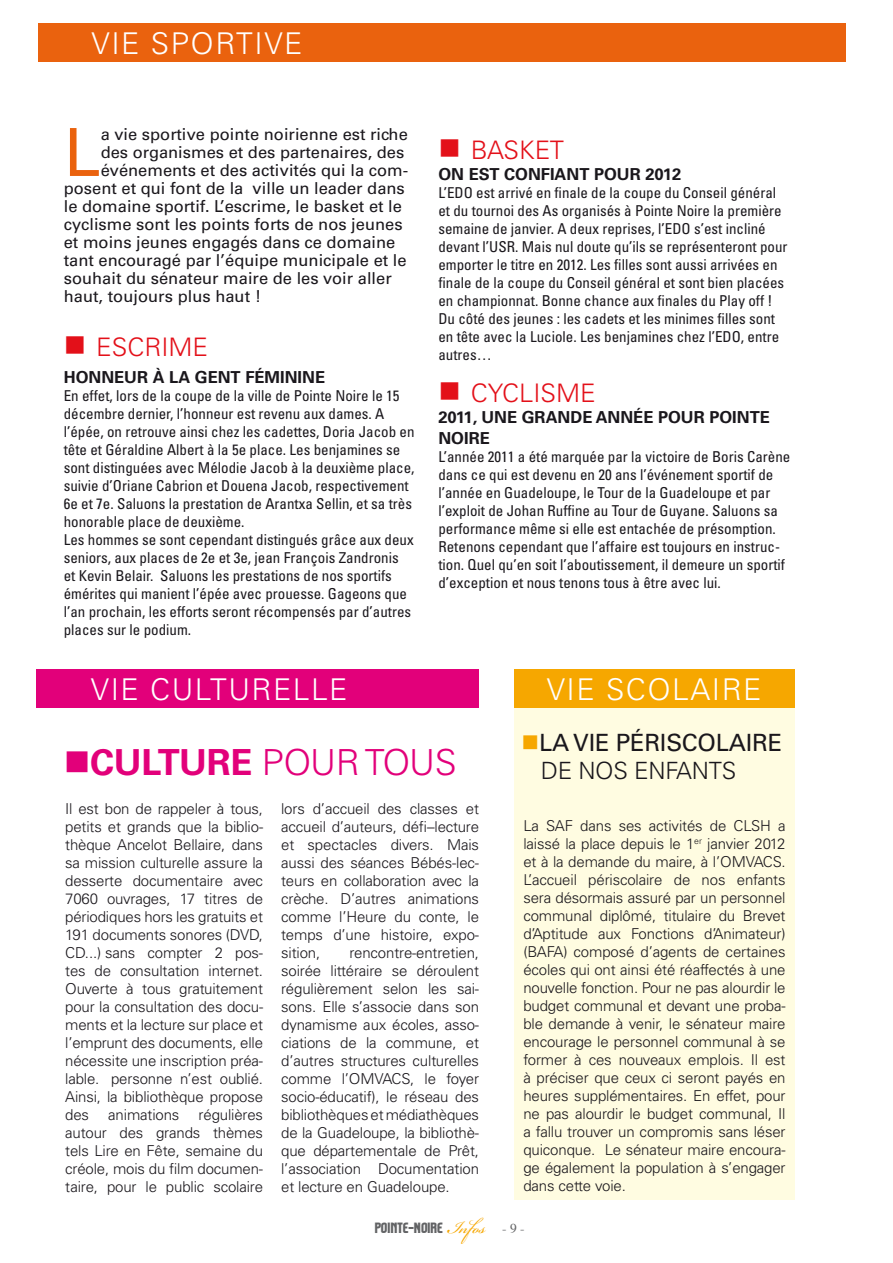
<style>
.page{position:relative;width:893px;height:1263px;background:#fff}
.page>*{position:absolute;margin:0;border:0;box-sizing:border-box;transform-origin:0 0}
.t1{font:66.3px "Univers";color:#ea620e}
.t2{font:700 36px "Univers";color:#e2007a}
.t3{font:300 36px "Univers";color:#e2007a}
.t4{font:300 30px "Univers";letter-spacing:.05em;color:#fff}
.t5{font:300 25.5px "Univers";color:#e31019}
.t6{font:23.85px "Univers";color:#1a171c}
.t7{font:300 23.85px "Univers";color:#1a171c}
.t8{font:16.5px "Univers";color:#1a171c}
.t9{font:700 16.5px "Univers";color:#1a171c}
.t10{font:300 15px/18px "Univers";letter-spacing:-.01em;color:#1a171c;text-align:justify}
.t11{font:condensed 15px/18px "Univers LT Std";color:#1a171c}
.t12{font:13.5px "Komikazoom";color:#626365}
.s1{color:#f6a700}
.s2{font-family:"Bickham Script Pro";font-size:27px;color:#f6a700}
.s3{font-family:"Times"}
</style>
<div class="page">
<div style="left:514px;top:669px;width:280px;height:530px;background:#fffce1"></div>
<div style="left:37px;top:669px;width:442px;height:38px;background:#e2007a"></div>
<div style="left:514px;top:669px;width:280px;height:38px;background:#f6a700"></div>
<div style="left:38px;top:23px;width:807px;height:39px;background:#ea620e"></div>
<h3 class="t4" style="left:38px;top:26px;width:27px">vie</h3>
<h3 class="t4" style="left:151px;top:26px;width:17px">sportive</h3>
<h1 class="t1" style="left:64px;top:113px;width:38px">L</h1>
<p class="t8" style="left:101px;top:124px;width:309px">a vie sportive pointe noirienne est riche</p>
<p class="t8" style="left:101px;top:142px;width:305px">des organismes et des partenaires, des</p>
<p class="t8" style="left:101px;top:160px;width:309px">événements et des activités qui la com-</p>
<p class="t8" style="left:64px;top:178px;width:343px">posent et qui font de la ville un leader dans</p>
<p class="t8" style="left:64px;top:196px;width:340px">le domaine sportif. L’escrime, le basket et le</p>
<p class="t8" style="left:64px;top:214px;width:340px">cyclisme sont les points forts de nos jeunes</p>
<p class="t8" style="left:64px;top:232px;width:333px">et moins jeunes engagés dans ce domaine</p>
<p class="t8" style="left:64px;top:250px;width:344px">tant encouragé par l’équipe municipale et le</p>
<p class="t8" style="left:64px;top:268px;width:330px">souhait du sénateur maire de les voir aller</p>
<p class="t8" style="left:64px;top:286px;width:199px">haut, toujours plus haut !</p>
<h3 class="t5" style="left:64px;top:332px;width:65px">■ Escrime</h3>
<p class="t9" style="left:64px;top:367px;width:13px">HONNEUR</p>
<p class="t9" style="left:153px;top:367px;width:55px">À LA GENT</p>
<p class="t9" style="left:245px;top:367px;width:31px">FÉMININE</p>
<p class="t11" style="left:64px;top:386px;width:352px">En effet, lors de la coupe de la ville de Pointe Noire le 15 décembre dernier, l’honneur est revenu aux dames. A l’épée, on retrouve ainsi chez les cadettes, Doria Jacob en tête et Géraldine Albert à la 5e place. Les benjamines se sont distinguées avec Mélodie Jacob à la deuxième place, suivie d’Oriane Cabrion et Douena Jacob, respectivement 6e et 7e. Saluons la prestation de Arantxa Sellin, et sa très honorable place de deuxième.<br>Les hommes se sont cependant distingués grâce aux deux seniors, aux places de 2e et 3e, jean François Zandronis<br>et Kevin Belair. Saluons les prestations de nos sportifs émérites qui manient l’épée avec prouesse. Gageons que l’an prochain, les efforts seront récompensés par d’autres places sur le podium.</p>
<h3 class="t5" style="left:438px;top:135px;width:111px">■ Basket</h3>
<p class="t9" style="left:438px;top:165px;width:42px">ON EST</p>
<p class="t9" style="left:504px;top:165px;width:12px">CONFIANT</p>
<p class="t9" style="left:594px;top:165px;width:13px">POUR</p>
<p class="t9" style="left:645px;top:165px;width:37px">2012</p>
<p class="t11" style="left:438px;top:184px;width:351px">L’EDO est arrivé en finale de la coupe du Conseil général et du tournoi des As organisés à Pointe Noire la première semaine de janvier. A deux reprises, l’EDO s’est incliné devant l’USR. Mais nul doute qu’ils se représenteront pour emporter le titre en 2012. Les filles sont aussi arrivées en finale de la coupe du Conseil général et sont bien placées en championnat. Bonne chance aux finales du Play off !<br>Du côté des jeunes : les cadets et les minimes filles sont en tête avec la Luciole. Les benjamines chez l’EDO, entre autres…</p>
<h3 class="t5" style="left:438px;top:378px;width:80px">■ Cyclisme</h3>
<p class="t9" style="left:438px;top:408px;width:56px">2011, UNE</p>
<p class="t9" style="left:522px;top:408px;width:13px">GRANDE</p>
<p class="t9" style="left:596px;top:408px;width:14px">ANN</p>
<p class="t9" style="left:633px;top:408px;width:38px">ÉE POUR</p>
<p class="t9" style="left:709px;top:408px;width:21px">POINTE</p>
<p class="t9" style="left:438px;top:429px;width:24px">NOIRE</p>
<p class="t11" style="left:438px;top:448px;width:353px">L’année 2011 a été marquée par la victoire de Boris Carène dans ce qui est devenu en 20 ans l’événement sportif de l’année en Guadeloupe, le Tour de la Guadeloupe et par l’exploit de Johan Ruffine au Tour de Guyane. Saluons sa performance même si elle est entachée de présomption.<br>Retenons cependant que l’affaire est toujours en instruc&shy;tion. Quel qu’en soit l’aboutissement, il demeure un sportif d’exception et nous tenons tous à être avec lui.</p>
<h3 class="t4" style="left:91px;top:671px;width:79px">VIE culturelle</h3>
<h3 class="t4" style="left:547px;top:671px;width:80px">VIE scolaire</h3>
<h2 class="t2" style="left:64px;top:741px;width:74px">■CULTURE</h2>
<h2 class="t3" style="left:262px;top:741px;width:25px">pour</h2>
<h2 class="t3" style="left:365px;top:741px;width:24px">tous</h2>
<p class="t10" style="left:65px;top:800px;width:199px">Il est bon de rappeler à tous, petits et grands que la biblio&shy;thèque Ancelot Bellaire, dans sa mission culturelle assure la desserte documentaire avec 7060 ouvrages, 17 titres de périodiques hors les gratuits et 191 documents sonores (DVD, CD...) sans compter 2 pos&shy;tes de consultation internet.<br>Ouverte à tous gratuitement pour la consultation des docu&shy;ments et la lecture sur place et l’emprunt des documents, elle nécessite une inscription préa&shy;lable. personne n’est oublié.<br>Ainsi, la bibliothèque propose des</p>
<p class="t10" style="left:65px;top:1106px;width:199px;text-indent:133px">régulières autour des grands thèmes tels Lire en Fête, semaine du créole, mois du film documen&shy;taire, pour le public scolaire</p>
<p class="t10" style="left:108px;top:1106px;width:73px">animations</p>
<p class="t10" style="left:281px;top:800px;width:199px">lors d’accueil des classes et accueil d’auteurs, défi–lecture et spectacles divers. Mais aussi des séances Bébés-lec&shy;teurs en collaboration avec la crèche. D’autres animations comme l’Heure du conte, le temps d’une histoire, expo&shy;sition,</p>
<p class="t10" style="left:281px;top:944px;width:199px;text-indent:68px">rencontre-entretien, soirée littéraire se déroulent régulièrement selon les sai&shy;sons. Elle s’associe dans son dynamisme aux écoles, asso&shy;ciations de la commune, et d’autres structures culturelles comme l’OMVACS, le foyer socio-éducatif), le réseau des bibliothèques et médiathèques de la Guadeloupe, la bibliothè&shy;que départementale de Prêt, l’association Documentation et lecture en Guadeloupe.</p>
<h3 class="t6" style="left:522px;top:729px;width:64px"><span class="s1">■</span>La vie</h3>
<h3 class="t6" style="left:616px;top:729px;width:44px">périscolaire</h3>
<h3 class="t7" style="left:541px;top:756px;width:54px">de nos</h3>
<h3 class="t7" style="left:634px;top:756px;width:16px">enfants</h3>
<p class="t10" style="left:523px;top:817px;width:264px">La SAF dans ses activités de CLSH a laissé la place depuis le 1<sup>er</sup> janvier 2012 et à la demande du maire, à l’OMVACS.<br>L’accueil périscolaire de nos enfants sera désormais assuré par un personnel communal diplômé, titulaire du Brevet d’Aptitude aux Fonctions d’Animateur) (BAFA) composé d’agents de certaines écoles qui ont ainsi été réaffectés à une nouvelle fonction. Pour ne pas alourdir le budget communal et devant une proba&shy;ble demande à venir, le sénateur maire encourage le personnel communal à se former à ces nouveaux emplois. Il est à préciser que ceux ci seront payés en heures supplémentaires. En effet, pour ne pas alourdir le budget communal, Il a fallu trouver un compromis sans léser quiconque. Le sénateur maire encoura&shy;ge également la population à s’engager dans cette voie.</p>
<p class="t12" style="left:375px;top:1219px;width:151px">POINTE-NOIRE <span class="s2">Infos</span> <span class="s3">- 9 -</span></p>
</div>
